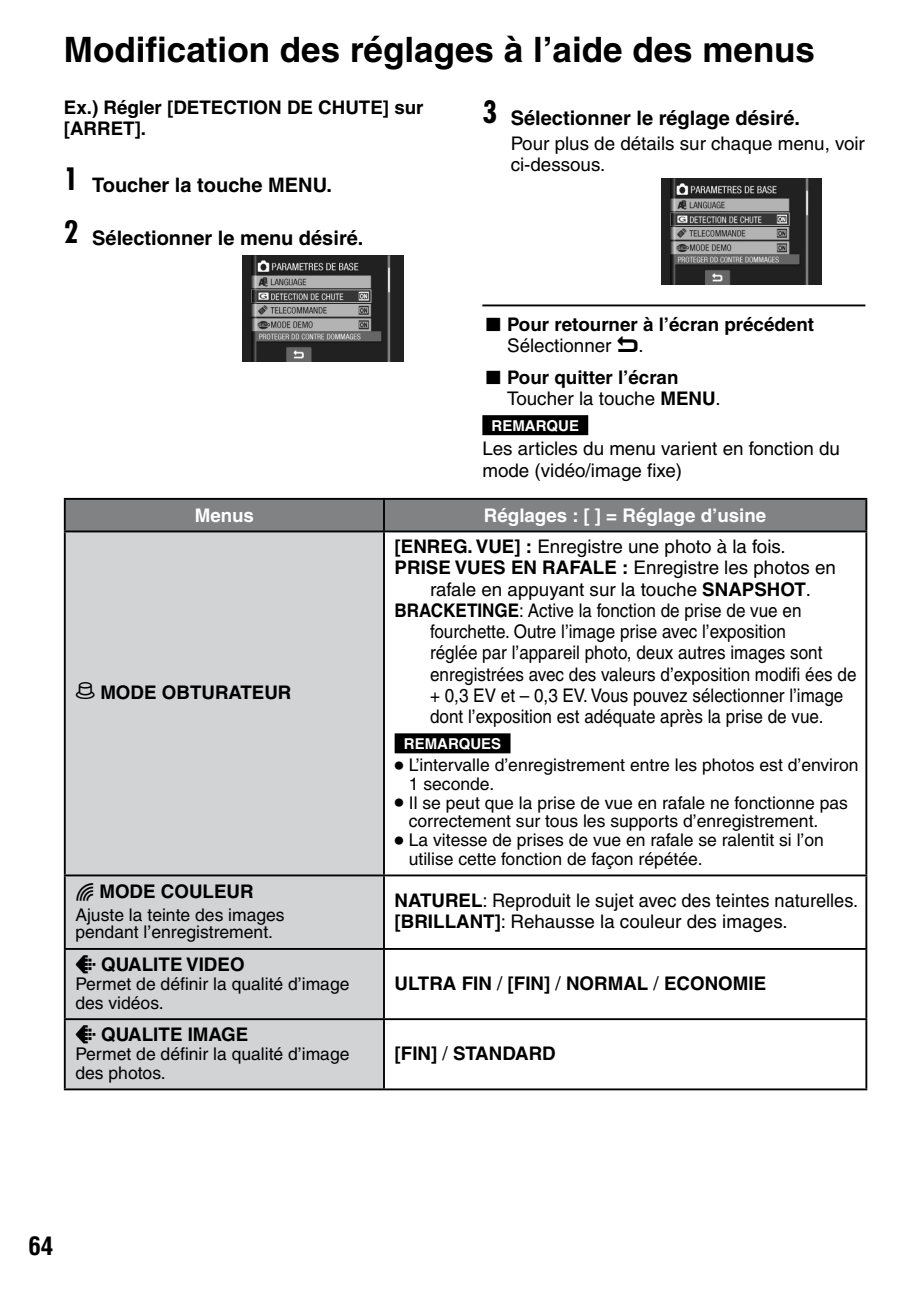
<style>
.page{position:relative;width:908px;height:1290px;background:#fff}
.page>*{position:absolute;margin:0;border:0;box-sizing:border-box;transform-origin:0 0}
.t1{font:700 35px "Helvetica";color:#000}
.t2{font:700 condensed 25px "Helvetica";color:#000}
.t3{font:700 20px "Helvetica";color:#000}
.t4{font:18.75px/21.2px "Helvetica";color:#000}
.t5{font:18.75px "Helvetica";color:#000;scale:.91 1}
.t6{font:700 18.75px/21.2px "Helvetica";color:#000}
.t7{font:700 18.75px "Helvetica";color:#fff}
.t8{font:17.5px/18.8px "Helvetica";color:#000}
.t9{font:700 15px "Helvetica";color:#fff}
.s1{font-family:"Futura";font-stretch:condensed;font-size:30px}
.s2{font-family:"Everio Font M8";font-weight:400;font-size:22px}
.s3{font-weight:400}
.s4{font-family:"Everio Font M7 New";font-weight:400}
.s5{font-weight:700}
.s6{font-size:26.25px}
.s7{font-family:"Everio Font";font-weight:400;font-size:20.5px}
</style>
<div class="page">
<img style="left:242px;top:255px;width:161px;height:107px">
<hr style="left:482px;top:304px;width:383px;height:2px;background:#000">
<div style="left:482px;top:415px;width:106px;height:20px;background:#000"></div>
<img style="left:661px;top:178px;width:160px;height:106px">
<div style="left:66px;top:500px;width:799px;height:30px;background:#808284"></div>
<div style="left:66px;top:532px;width:317px;height:556px;background:#d1d3d4"></div>
<hr style="left:64px;top:530px;width:320px;height:2px;background:#000">
<hr style="left:384px;top:530px;width:482px;height:2px;background:#000">
<hr style="left:64px;top:876px;width:2px;height:72px;background:#000">
<hr style="left:383px;top:876px;width:2px;height:72px;background:#000">
<hr style="left:865px;top:876px;width:1px;height:72px;background:#000">
<hr style="left:64px;top:950px;width:2px;height:68px;background:#000">
<hr style="left:383px;top:950px;width:2px;height:68px;background:#000">
<hr style="left:865px;top:950px;width:1px;height:68px;background:#000">
<hr style="left:64px;top:1020px;width:2px;height:68px;background:#000">
<hr style="left:383px;top:1020px;width:2px;height:68px;background:#000">
<hr style="left:865px;top:1020px;width:1px;height:68px;background:#000">
<hr style="left:64px;top:1018px;width:320px;height:2px;background:#000">
<hr style="left:384px;top:1018px;width:482px;height:2px;background:#000">
<hr style="left:64px;top:1088px;width:320px;height:2px;background:#000">
<hr style="left:384px;top:1088px;width:482px;height:2px;background:#000">
<hr style="left:64px;top:532px;width:2px;height:342px;background:#000">
<hr style="left:383px;top:532px;width:2px;height:342px;background:#000">
<hr style="left:865px;top:532px;width:1px;height:342px;background:#000">
<hr style="left:64px;top:874px;width:320px;height:2px;background:#000">
<hr style="left:384px;top:874px;width:482px;height:2px;background:#000">
<hr style="left:64px;top:948px;width:320px;height:2px;background:#000">
<hr style="left:384px;top:948px;width:482px;height:2px;background:#000">
<hr style="left:64px;top:498px;width:320px;height:2px;background:#000">
<hr style="left:64px;top:500px;width:2px;height:30px;background:#000">
<hr style="left:384px;top:498px;width:482px;height:2px;background:#000">
<hr style="left:383px;top:500px;width:2px;height:30px;background:#000">
<hr style="left:865px;top:500px;width:1px;height:30px;background:#000">
<div style="left:394px;top:733px;width:116px;height:20px;background:#000"></div>
<h1 class="t1" style="left:64px;top:29px;width:752px">Modification des réglages à l’aide des menus</h1>
<p class="t3" style="left:482px;top:105px;width:319px"><span class="s1">3</span> Sélectionner le réglage désiré.</p>
<p class="t4" style="left:510px;top:133px;width:355px">Pour plus de détails sur chaque menu, voir ci-dessous.</p>
<p class="t6" style="left:64px;top:96px;width:361px">Ex.) Régler [DETECTION DE CHUTE] sur [ARRET].</p>
<p class="t3" style="left:64px;top:172px;width:270px"><span class="s1">1</span> Toucher la touche MENU.</p>
<p class="t3" style="left:64px;top:226px;width:301px"><span class="s1">2</span> Sélectionner le menu désiré.</p>
<p class="t6" style="left:507px;top:314px;width:308px;text-indent:-25px"><span class="s2">L</span> Pour retourner à l’écran précédent<br><span class="s3">Sélectionner</span> <span class="s2">@</span><span class="s3">.</span></p>
<p class="t6" style="left:507px;top:366px;width:215px;text-indent:-25px"><span class="s2">L</span> Pour quitter l’écran<br><span class="s3">Toucher la touche</span> MENU<span class="s3">.</span></p>
<p class="t9" style="left:491px;top:416px;width:89px">REMARQUE</p>
<p class="t4" style="left:482px;top:438px;width:359px">Les articles du menu varient en fonction du mode (vidéo/image fixe)</p>
<p class="t7" style="left:195px;top:504px;width:61px">Menus</p>
<p class="t7" style="left:483px;top:504px;width:284px">Réglages : [ ] = Réglage d’usine</p>
<p class="t6" style="left:75px;top:681px;width:217px"><span class="s2">8</span> MODE OBTURATEUR</p>
<p class="t6" style="left:75px;top:880px;width:180px"><span class="s4">4</span> MODE COULEUR</p>
<p class="t8" style="left:75px;top:906px;width:211px;line-height:17.5px">Ajuste la teinte des images pendant l’enregistrement.</p>
<p class="t4" style="left:394px;top:536px;width:392px"><span class="s5">[ENREG. VUE] :</span> Enregistre une photo à la fois.</p>
<p class="t4" style="left:394px;top:557px;width:442px"><span class="s5">PRISE VUES EN RAFALE :</span> Enregistre les photos en</p>
<p class="t4" style="left:430px;top:578px;width:382px">rafale en appuyant sur la touche <span class="s5">SNAPSHOT</span>.</p>
<p class="t5" style="left:394px;top:599px;width:448px"><span class="s5">BRACKETINGE</span> : Active la fonction de prise de vue en</p>
<p class="t5" style="left:430px;top:621px;width:392px">fourchette. Outre l’image prise avec l’exposition</p>
<p class="t5" style="left:430px;top:642px;width:432px">réglée par l’appareil photo, deux autres images sont</p>
<p class="t5" style="left:430px;top:663px;width:470px">enregistrées avec des valeurs d’exposition modifi ées de</p>
<p class="t5" style="left:430px;top:684px;width:455px">+ 0,3 EV et – 0,3 EV. Vous pouvez sélectionner l’image</p>
<p class="t5" style="left:430px;top:706px;width:433px">dont l’exposition est adéquate après la prise de vue.</p>
<p class="t9" style="left:403px;top:734px;width:99px">REMARQUES</p>
<p class="t8" style="left:408px;top:755px;width:451px;text-indent:-14px"><span class="s6">•</span> L’intervalle d’enregistrement entre les photos est d’environ<br>1 seconde.</p>
<p class="t8" style="left:408px;top:793px;width:440px;text-indent:-14px"><span class="s6">•</span> Il se peut que la prise de vue en rafale ne fonctionne pas correctement sur tous les supports d’enregistrement.</p>
<p class="t8" style="left:408px;top:830px;width:416px;text-indent:-14px"><span class="s6">•</span> La vitesse de prises de vue en rafale se ralentit si l’on utilise cette fonction de façon répétée.</p>
<p class="t4" style="left:394px;top:890px;width:465px"><span class="s5">NATUREL</span> : Reproduit le sujet avec des teintes naturelles. <span class="s5">[BRILLANT]</span> : Rehausse la couleur des images.</p>
<p class="t6" style="left:75px;top:953px;width:171px"><span class="s7">n</span> QUALITE VIDEO</p>
<p class="t8" style="left:75px;top:974px;width:275px">Permet de définir la qualité d’image des vidéos.</p>
<p class="t6" style="left:394px;top:972px;width:373px">ULTRA FIN <span class="s3">/</span> [FIN] <span class="s3">/</span> NORMAL <span class="s3">/</span> ECONOMIE</p>
<p class="t6" style="left:75px;top:1024px;width:174px"><span class="s7">n</span> QUALITE IMAGE</p>
<p class="t8" style="left:75px;top:1044px;width:275px">Permet de définir la qualité d’image des photos.</p>
<p class="t6" style="left:394px;top:1042px;width:163px">[FIN] <span class="s3">/</span> STANDARD</p>
<h2 class="t2" style="left:28px;top:1230px;width:26px">64</h2>
</div>
